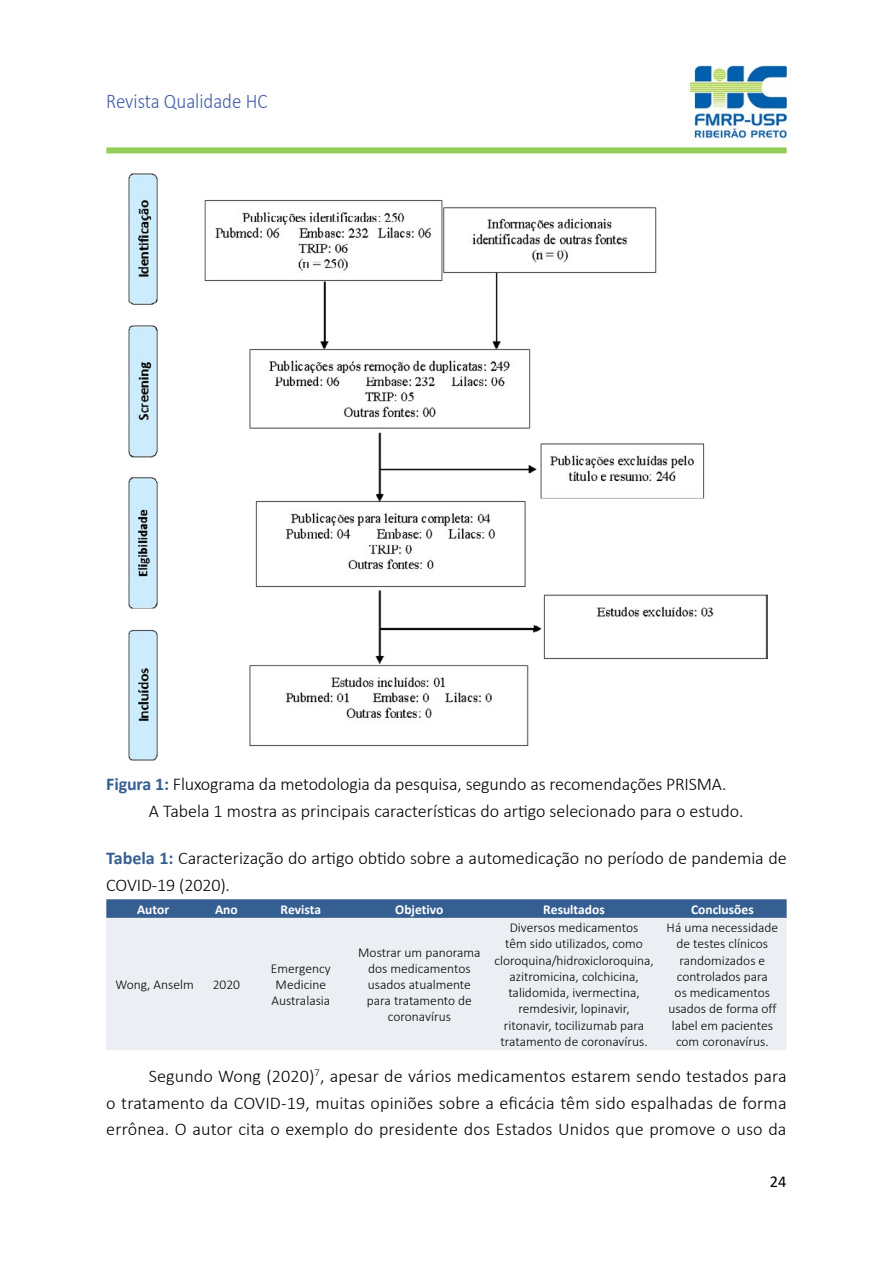
<style>
.page{position:relative;width:893px;height:1263px;background:#fff}
.page>*{position:absolute;margin:0;border:0;box-sizing:border-box;transform-origin:0 0}
.t1{font:300 21px "Calibri";color:#3f5ba9;scale:.9 1}
.t2{font:300 18px/26.5px "Calibri";letter-spacing:-.005em;color:#000}
.t3{font:16.5px "Calibri";color:#000}
.t4{font:300 13.5px/16.2px "Calibri";color:#000;text-align:center}
.t5{font:700 13.5px "Calibri";color:#fff}
.s1{font-weight:700;color:#365f91}
</style>
<div class="page">
<img style="left:689px;top:65px;width:98px;height:74px">
<div style="left:106px;top:147px;width:681px;height:6px;background:#94ce58"></div>
<img style="left:128px;top:173px;width:640px;height:588px">
<svg style="left:106px;top:899px;width:681px;height:19px;background:#3a6293"></svg>
<div style="left:106px;top:918px;width:681px;height:132px;background:#ebeff4"></div>
<p class="t1" style="left:106px;top:88px;width:181px">Revista Qualidade HC</p>
<p class="t2" style="left:149px;top:771px;width:596px;text-indent:-43px"><span class="s1">Figura 1:</span> Fluxograma da metodologia da pesquisa, segundo as recomendações PRISMA.<br>A Tabela 1 mostra as principais características do artigo selecionado para o estudo.</p>
<p class="t2" style="left:106px;top:845px;width:682px"><span class="s1">Tabela 1:</span> Caracterização do artigo obtido sobre a automedicação no período de pandemia de<br>COVID-19 (2020).</p>
<p class="t5" style="left:137px;top:900px;width:34px">Autor</p>
<p class="t5" style="left:215px;top:900px;width:24px">Ano</p>
<p class="t5" style="left:280px;top:900px;width:42px">Revista</p>
<p class="t5" style="left:395px;top:900px;width:50px">Objetivo</p>
<p class="t5" style="left:543px;top:900px;width:63px">Resultados</p>
<p class="t5" style="left:691px;top:900px;width:64px">Conclusões</p>
<p class="t4" style="left:494px;top:919px;width:161px">Diversos medicamentos<br>têm sido utilizados, como cloroquina/hidroxicloroquina, azitromicina, colchicina, talidomida, ivermectina, remdesivir, lopinavir, ritonavir, tocilizumab para tratamento de coronavírus.</p>
<p class="t4" style="left:667px;top:919px;width:113px">Há uma necessidade de testes clínicos randomizados e controlados para<br>os medicamentos usados de forma off label em pacientes com coronavírus.</p>
<p class="t2" style="left:106px;top:1063px;width:682px;text-align:justify;text-indent:43px">Segundo Wong (2020)<sup>7</sup>, apesar de vários medicamentos estarem sendo testados para o tratamento da COVID-19, muitas opiniões sobre a eficácia têm sido espalhadas de forma errônea. O autor cita o exemplo do presidente dos Estados Unidos que promove o uso da</p>
<p class="t4" style="left:358px;top:944px;width:124px">Mostrar um panorama dos medicamentos usados atualmente para tratamento de coronavírus</p>
<p class="t4" style="left:271px;top:960px;width:62px">Emergency<br>Medicine<br>Australasia</p>
<p class="t4" style="left:115px;top:976px;width:80px">Wong, Anselm</p>
<p class="t4" style="left:213px;top:976px;width:29px">2020</p>
<p class="t3" style="left:770px;top:1170px;width:18px">24</p>
</div>
